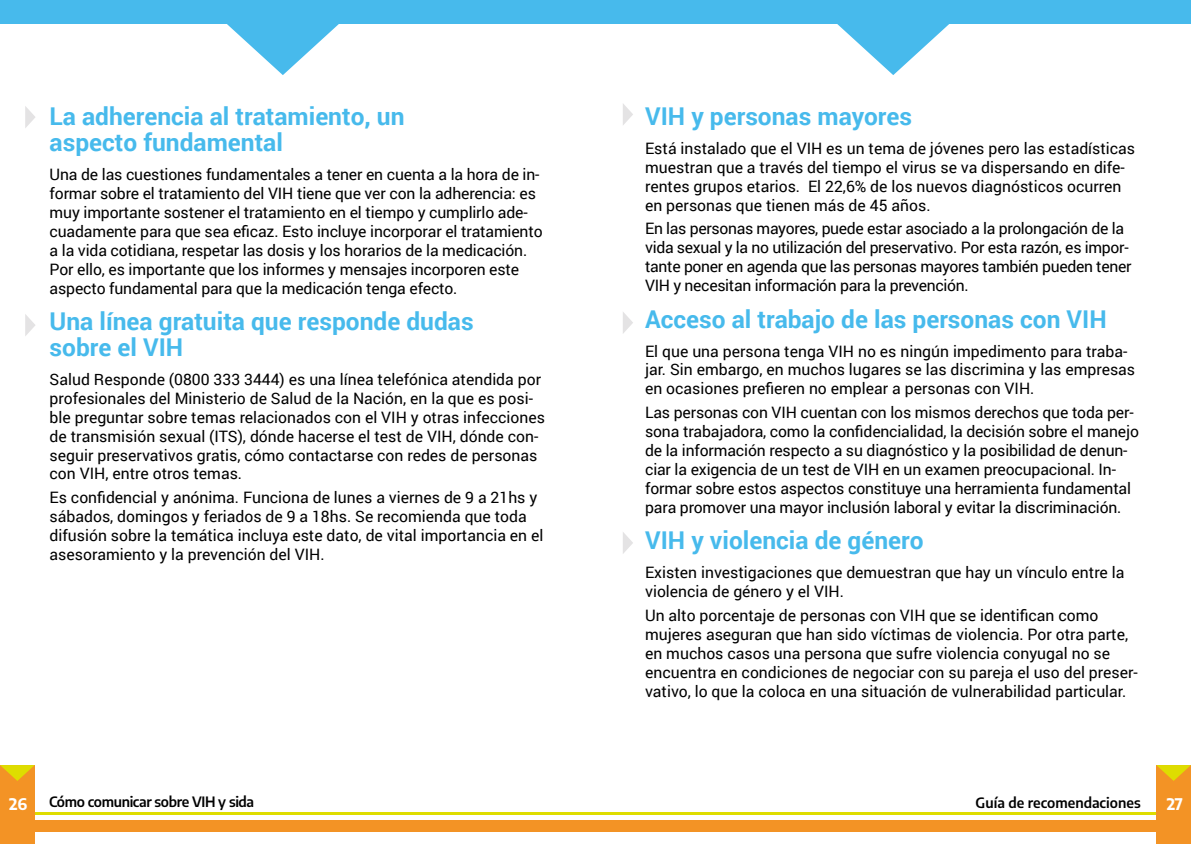
<style>
.page{position:relative;width:1191px;height:844px;background:#fff}
.page>*{position:absolute;margin:0;border:0;box-sizing:border-box;transform-origin:0 0}
.t1{font:700 24.5px/26.2px "Roboto";color:#47baec}
.t2{font:15.75px/18.9px "Roboto";color:#000}
.t3{font:15.75px/18.9px "Roboto";letter-spacing:-.02em;color:#000}
.t4{font:700 15.75px "Encode Sans";color:#fff}
.t5{font:600 14px "Encode Sans";letter-spacing:-.025em;color:#000}
.t6{font:600 14px "Encode Sans";color:#000}
</style>
<div class="page">
<div style="left:0;top:764px;width:35px;height:79px;background:#f39325"></div>
<div style="left:1156px;top:764px;width:35px;height:79px;background:#f39325"></div>
<svg style="left:1156px;top:764px;width:35px;height:16px"></svg>
<svg style="left:0;top:764px;width:35px;height:16px"></svg>
<div style="left:35px;top:820px;width:560px;height:11px;background:#f39325"></div>
<hr style="left:35px;top:812px;width:560px;height:2px;background:#dedd00">
<div style="left:595px;top:820px;width:561px;height:11px;background:#f39325"></div>
<hr style="left:595px;top:812px;width:561px;height:2px;background:#dedd00">
<svg style="left:623px;top:312px;width:10px;height:21px"></svg>
<svg style="left:623px;top:532px;width:10px;height:22px"></svg>
<svg style="left:25px;top:106px;width:10px;height:22px"></svg>
<svg style="left:25px;top:314px;width:10px;height:22px"></svg>
<svg style="left:623px;top:104px;width:10px;height:21px"></svg>
<div style="left:0;top:0;width:595px;height:24px;background:#47baec"></div>
<div style="left:595px;top:0;width:596px;height:24px;background:#47baec"></div>
<svg style="left:227px;top:24px;width:112px;height:51px"></svg>
<svg style="left:837px;top:24px;width:112px;height:51px"></svg>
<h1 class="t1" style="left:50px;top:102px;width:356px">La adherencia al tratamiento, un aspecto fundamental</h1>
<p class="t2" style="left:50px;top:164px;width:494px">Una de las cuestiones fundamentales a tener en cuenta a la hora de in&shy;formar sobre el tratamiento del VIH tiene que ver con la adherencia: es muy importante sostener el tratamiento en el tiempo y cumplirlo ade&shy;cuadamente para que sea eficaz. Esto incluye incorporar el tratamiento a la vida cotidiana, respetar las dosis y los horarios de la medicación.<br>Por ello, es importante que los informes y mensajes incorporen este aspecto fundamental para que la medicación tenga efecto.</p>
<h1 class="t1" style="left:50px;top:307px;width:425px">Una línea gratuita que responde dudas sobre el VIH</h1>
<p class="t2" style="left:50px;top:369px;width:497px">Salud Responde (0800 333 3444) es una línea telefónica atendida por profesionales del Ministerio de Salud de la Nación, en la que es posi&shy;ble preguntar sobre temas relacionados con el VIH y otras infecciones de transmisión sexual (ITS), dónde hacerse el test de VIH, dónde con&shy;seguir preservativos gratis, cómo contactarse con redes de personas con VIH, entre otros temas.</p>
<p class="t2" style="left:50px;top:487px;width:495px">Es confidencial y anónima. Funciona de lunes a viernes de 9 a 21hs y sábados, domingos y feriados de 9 a 18hs. Se recomienda que toda difusión sobre la temática incluya este dato, de vital importancia en el asesoramiento y la prevención del VIH.</p>
<h1 class="t1" style="left:645px;top:102px;width:268px">VIH y personas mayores</h1>
<p class="t2" style="left:645px;top:138px;width:491px">Está instalado que el VIH es un tema de jóvenes pero las estadísticas muestran que a través del tiempo el virus se va dispersando en dife&shy;rentes grupos etarios. El 22,6% de los nuevos diagnósticos ocurren en personas que tienen más de 45 años.</p>
<p class="t3" style="left:645px;top:219px;width:488px">En las personas mayores, puede estar asociado a la prolongación de la vida sexual y la no utilización del preservativo. Por esta razón, es impor&shy;tante poner en agenda que las personas mayores también pueden tener VIH y necesitan información para la prevención.</p>
<h1 class="t1" style="left:645px;top:305px;width:463px">Acceso al trabajo de las personas con VIH</h1>
<p class="t2" style="left:645px;top:341px;width:491px">El que una persona tenga VIH no es ningún impedimento para traba&shy;jar. Sin embargo, en muchos lugares se las discrimina y las empresas en ocasiones prefieren no emplear a personas con VIH.</p>
<p class="t2" style="left:645px;top:402px;width:495px">Las personas con VIH cuentan con los mismos derechos que toda per&shy;sona trabajadora, como la confidencialidad, la decisión sobre el manejo de la información respecto a su diagnóstico y la posibilidad de denun&shy;ciar la exigencia de un test de VIH en un examen preocupacional. In&shy;formar sobre estos aspectos constituye una herramienta fundamental para promover una mayor inclusión laboral y evitar la discriminación.</p>
<h1 class="t1" style="left:645px;top:526px;width:280px">VIH y violencia de género</h1>
<p class="t2" style="left:645px;top:562px;width:481px">Existen investigaciones que demuestran que hay un vínculo entre la violencia de género y el VIH.</p>
<p class="t2" style="left:645px;top:605px;width:494px">Un alto porcentaje de personas con VIH que se identifican como mujeres aseguran que han sido víctimas de violencia. Por otra parte, en muchos casos una persona que sufre violencia conyugal no se encuentra en condiciones de negociar con su pareja el uso del preser&shy;vativo, lo que la coloca en una situación de vulnerabilidad particular.</p>
<p class="t4" style="left:9px;top:792px;width:20px">26</p>
<p class="t5" style="left:49px;top:791px;width:207px">Cómo comunicar sobre VIH y sida</p>
<p class="t6" style="left:975px;top:792px;width:167px">Guía de recomendaciones</p>
<p class="t4" style="left:1166px;top:792px;width:18px">27</p>
</div>
